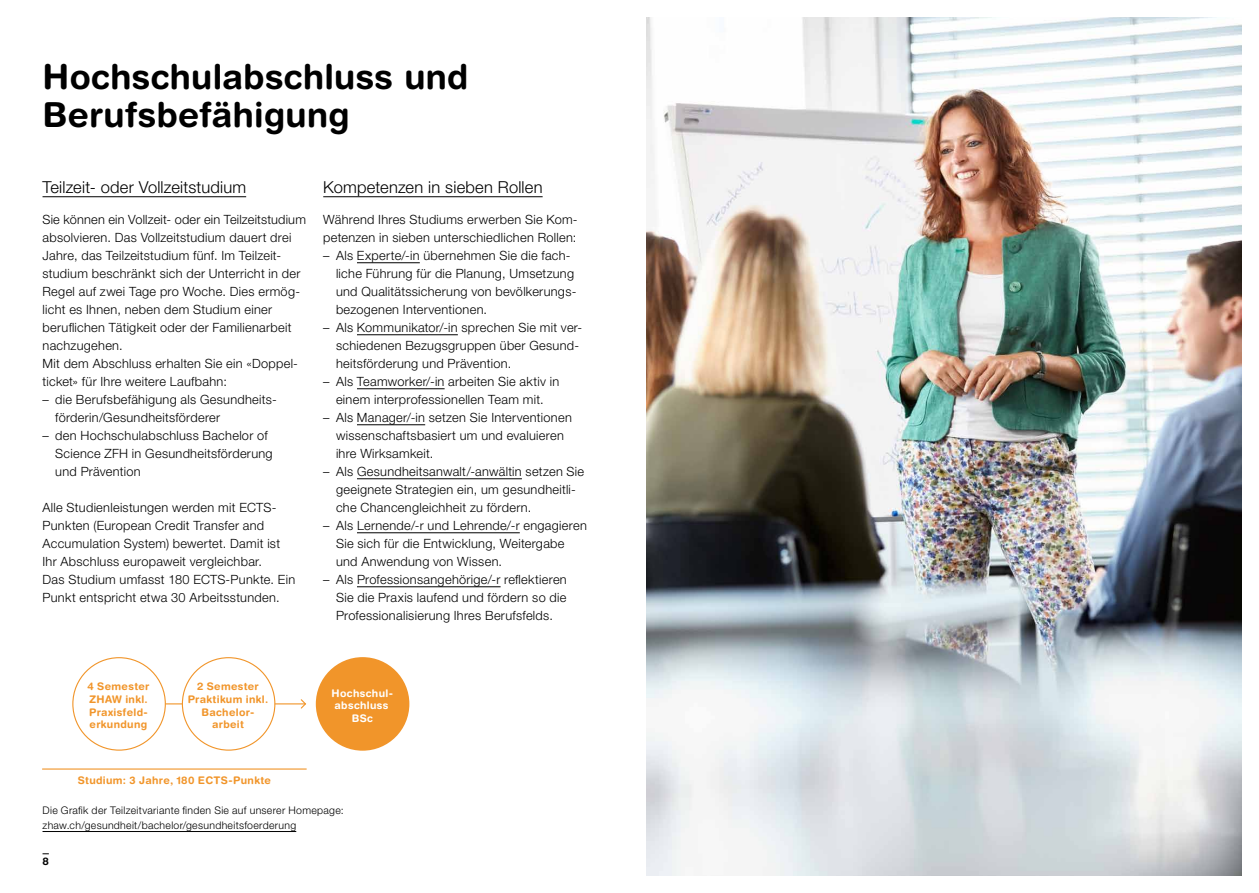
<style>
.page{position:relative;width:1259px;height:893px;background:#fff}
.page>*{position:absolute;margin:0;border:0;box-sizing:border-box;transform-origin:0 0}
.t1{font:700 34.5px/37.5px "Helvetica Rounded LT Std";letter-spacing:.01em;color:#000}
.t2{font:300 16.5px "Helvetica Neue LT Std";letter-spacing:.01em;color:#000}
.t3{font:300 12.75px/18px "Helvetica Neue LT Std";letter-spacing:.025em;color:#000}
.t4{font:700 10.5px/12.8px "Helvetica Rounded LT Std";letter-spacing:.03em;color:#f1952a}
.t5{font:300 10.5px/15px "Helvetica Neue LT Std";letter-spacing:.03em;color:#000}
.t6{font:700 10.5px/12.8px "Helvetica Rounded LT Std";letter-spacing:.035em;color:#fff;text-align:center}
.t7{font:700 10.5px "Helvetica Rounded LT Std";color:#000}
</style>
<div class="page">
<hr style="left:43px;top:196px;width:203px;height:1px;background:#000">
<div style="left:316px;top:657px;width:93px;height:94px;background:#f1952a;border-radius:50%"></div>
<hr style="left:42px;top:768px;width:264px;height:2px;background:#f1952a">
<svg style="left:300px;top:699px;width:7px;height:10px"></svg>
<hr style="left:125px;top:703px;width:180px;height:1px;background:#f1952a">
<div style="left:73px;top:658px;width:92px;height:92px;background:#fff;border-radius:50%"></div>
<div style="left:182px;top:658px;width:93px;height:92px;background:#fff;border-radius:50%"></div>
<hr style="left:323px;top:196px;width:219px;height:1px;background:#000">
<hr style="left:357px;top:262px;width:63px;height:1px;background:#000">
<hr style="left:357px;top:334px;width:101px;height:1px;background:#000">
<hr style="left:357px;top:388px;width:87px;height:1px;background:#000">
<hr style="left:357px;top:424px;width:68px;height:1px;background:#000">
<hr style="left:357px;top:478px;width:165px;height:1px;background:#000">
<hr style="left:357px;top:532px;width:163px;height:1px;background:#000">
<hr style="left:357px;top:586px;width:143px;height:1px;background:#000">
<hr style="left:43px;top:831px;width:253px;height:1px;background:#000">
<img style="left:646px;top:17px;width:596px;height:859px">
<h1 class="t1" style="left:43px;top:57px;width:427px">Hochschulabschluss und<br>Berufsbefähigung</h1>
<p class="t2" style="left:43px;top:177px;width:205px">Teilzeit- oder Vollzeitstudium</p>
<p class="t3" style="left:43px;top:210px;width:265px">Sie können ein Vollzeit- oder ein Teilzeitstudium absolvieren. Das Vollzeitstudium dauert drei Jahre, das Teilzeitstudium fünf. Im Teilzeit&shy;studium beschränkt sich der Unterricht in der Regel auf zwei Tage pro Woche. Dies ermög&shy;licht es Ihnen, neben dem Studium einer beruflichen Tätigkeit oder der Familienarbeit nachzugehen.<br>Mit dem Abschluss erhalten Sie ein «Doppel&shy;ticket» für Ihre weitere Laufbahn:</p>
<p class="t3" style="left:55px;top:390px;width:223px;text-indent:-13px">– die Berufsbefähigung als Gesundheits&shy;förderin/Gesundheitsförderer</p>
<p class="t3" style="left:55px;top:426px;width:219px;text-indent:-13px">– den Hochschulabschluss Bachelor of<br>Science ZFH in Gesundheitsförderung und Prävention</p>
<p class="t3" style="left:43px;top:498px;width:254px">Alle Studienleistungen werden mit ECTS-Punkten (European Credit Transfer and Accumulation System) bewertet. Damit ist Ihr Abschluss europaweit vergleichbar.<br>Das Studium umfasst 180 ECTS-Punkte. Ein Punkt entspricht etwa 30 Arbeitsstunden.</p>
<p class="t2" style="left:323px;top:177px;width:221px">Kompetenzen in sieben Rollen</p>
<p class="t3" style="left:323px;top:210px;width:256px">Während Ihres Studiums erwerben Sie Kom&shy;petenzen in sieben unterschiedlichen Rollen:</p>
<p class="t3" style="left:336px;top:246px;width:242px;text-indent:-13px">– Als Experte/-in übernehmen Sie die fach&shy;liche Führung für die Planung, Umsetzung und Qualitätssicherung von bevölkerungs&shy;bezogenen Interventionen.</p>
<p class="t3" style="left:336px;top:318px;width:248px;text-indent:-13px">– Als Kommunikator/-in sprechen Sie mit ver&shy;schiedenen Bezugsgruppen über Gesund&shy;heitsförderung und Prävention.</p>
<p class="t3" style="left:323px;top:372px;width:238px;text-align:center">– Als Teamworker/-in arbeiten Sie aktiv in einem interprofessionellen Team mit.</p>
<p class="t3" style="left:336px;top:408px;width:237px;text-indent:-13px">– Als Manager/-in setzen Sie Interventionen wissenschaftsbasiert um und evaluieren ihre Wirksamkeit.</p>
<p class="t3" style="left:336px;top:462px;width:250px;text-indent:-13px">– Als Gesundheitsanwalt/-anwältin setzen Sie geeignete Strategien ein, um gesundheitli&shy;che Chancengleichheit zu fördern.</p>
<p class="t3" style="left:336px;top:516px;width:252px;text-indent:-13px">– Als Lernende/-r und Lehrende/-r engagieren<br>Sie sich für die Entwicklung, Weitergabe und Anwendung von Wissen.</p>
<p class="t3" style="left:336px;top:570px;width:232px;text-align:justify;text-indent:-13px">– Als Professionsangehörige/-r reflektieren Sie die Praxis laufend und fördern so die Professionalisierung Ihres Berufsfelds.</p>
<p class="t4" style="left:87px;top:680px;width:63px">4 Semester<br>ZHAW inkl.<br>Praxisfeld&shy;erkundung</p>
<p class="t4" style="left:188px;top:680px;width:82px;text-align:center">2 Semester<br>Praktikum inkl.<br>Bachelor&shy;arbeit</p>
<p class="t4" style="left:78px;top:774px;width:195px">Studium: 3 Jahre, 180 ECTS-Punkte</p>
<p class="t6" style="left:332px;top:686px;width:63px">Hochschul&shy;abschluss<br>BSc</p>
<p class="t5" style="left:43px;top:803px;width:303px">Die Grafik der Teilzeitvariante finden Sie auf unserer Homepage: zhaw.ch/gesundheit/bachelor/gesundheitsfoerderung</p>
<p class="t7" style="left:43px;top:855px;width:8px">8</p>
</div>
